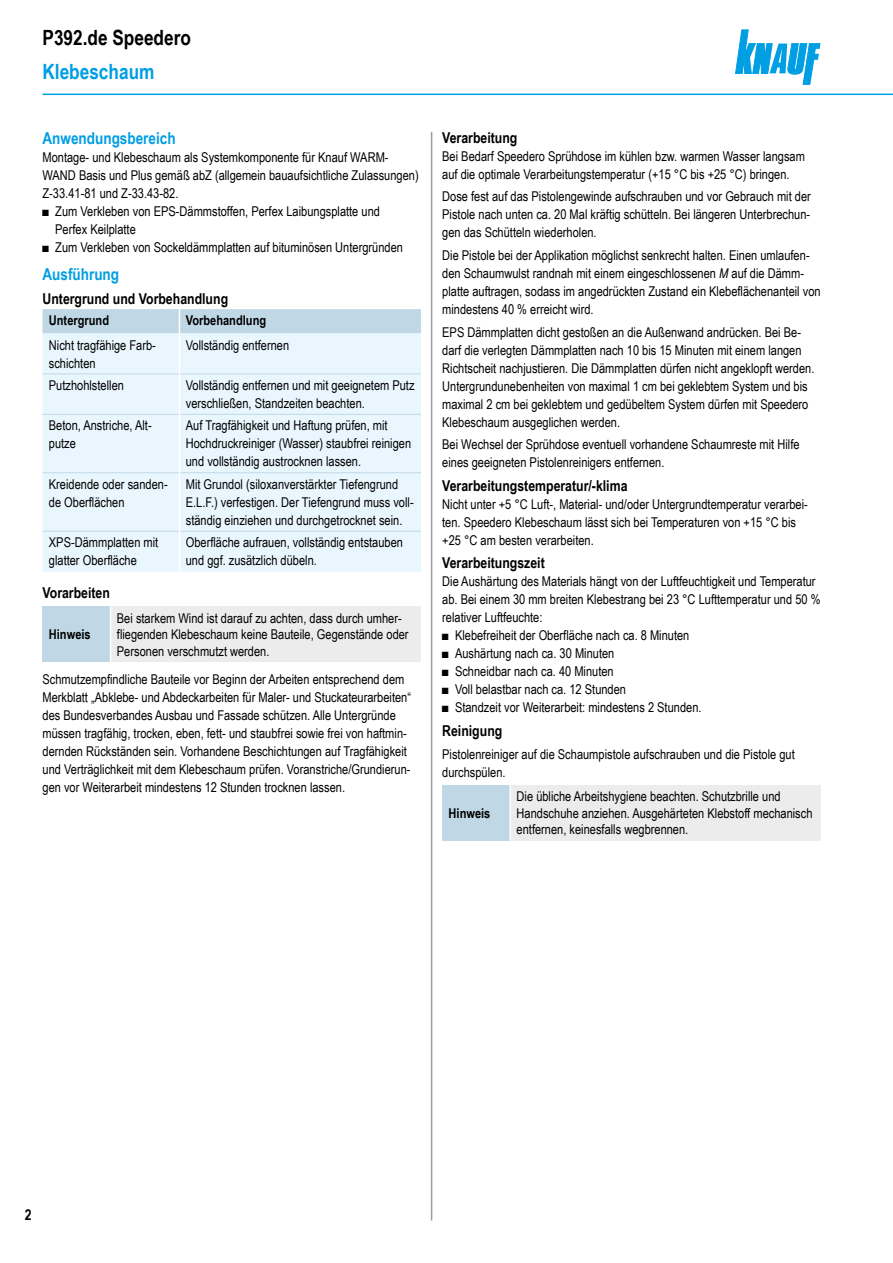
<style>
.page{position:relative;width:893px;height:1263px;background:#fff}
.page>*{position:absolute;margin:0;border:0;box-sizing:border-box;transform-origin:0 0}
.t1{font:700 21px "Arial Narrow";color:#000}
.t2{font:700 21px "Arial Narrow";color:#009ee3}
.Ue3_11cyan_TB{font:700 16.5px "Arial Narrow";color:#009ee3}
.Ue4_10schwarz_TB{font:700 15px "Arial Narrow";color:#000}
.Text_TB{font:13.5px/18px "Arial Narrow";color:#000}
.Text_Abs_o_TB{font:13.5px/18px "Arial Narrow";color:#000}
.Tab_Text_TB{font:13.5px/18px "Arial Narrow";color:#000}
.Hinweis_Text_TB{font:13.5px/16.5px "Arial Narrow";color:#000}
.Tab_Kopf_TB{font:700 13.5px "Arial Narrow";color:#000}
.Hinweis_TB{font:700 13.5px "Arial Narrow";color:#000}
.s1{font-style:italic}
</style>
<div class="page">
<svg style="left:735px;top:30px;width:85px;height:54px"></svg>
<hr style="left:431px;top:132px;width:1px;height:1088px;background:#9c9c9d">
<hr style="left:43px;top:94px;width:850px;height:1px;background:#009ee3">
<div style="left:43px;top:333px;width:378px;height:239px;background:#eaf6fe"></div>
<hr style="left:180px;top:373px;width:241px;height:1px;background:#c0d8e6">
<hr style="left:43px;top:373px;width:136px;height:1px;background:#c0d8e6">
<div style="left:43px;top:309px;width:378px;height:24px;background:#c0d8e6"></div>
<hr style="left:43px;top:414px;width:136px;height:1px;background:#c0d8e6">
<hr style="left:180px;top:414px;width:241px;height:1px;background:#c0d8e6">
<hr style="left:43px;top:472px;width:136px;height:1px;background:#c0d8e6">
<hr style="left:180px;top:472px;width:241px;height:1px;background:#c0d8e6">
<hr style="left:43px;top:531px;width:136px;height:1px;background:#c0d8e6">
<hr style="left:180px;top:531px;width:241px;height:1px;background:#c0d8e6">
<hr style="left:179px;top:333px;width:1px;height:41px;background:#fff">
<hr style="left:179px;top:374px;width:1px;height:40px;background:#fff">
<hr style="left:179px;top:414px;width:1px;height:59px;background:#fff">
<hr style="left:179px;top:473px;width:1px;height:58px;background:#fff">
<hr style="left:179px;top:531px;width:1px;height:41px;background:#fff">
<div style="left:43px;top:607px;width:68px;height:55px;background:#c0d8e6"></div>
<div style="left:111px;top:607px;width:310px;height:55px;background:#ececec"></div>
<hr style="left:110px;top:607px;width:1px;height:55px;background:#fff">
<div style="left:442px;top:785px;width:68px;height:55px;background:#c0d8e6"></div>
<div style="left:510px;top:785px;width:311px;height:55px;background:#ececec"></div>
<hr style="left:509px;top:785px;width:2px;height:55px;background:#fff">
<h1 class="t1" style="left:43px;top:22px;width:150px">P392.de Speedero</h1>
<h1 class="t2" style="left:43px;top:56px;width:113px">Klebeschaum</h1>
<p class="Ue3_11cyan_TB" style="left:43px;top:125px;width:135px">Anwendungsbereich</p>
<p class="Text_TB" style="left:43px;top:147px;width:378px">Montage- und Klebeschaum als Systemkomponente für Knauf WARM-<br>WAND Basis und Plus gemäß abZ (allgemein bauaufsichtliche Zulassungen)<br>Z-33.41-81 und Z-33.43-82.</p>
<p class="Text_TB" style="left:55px;top:201px;width:326px;text-indent:-13px">■ Zum Verkleben von EPS-Dämmstoffen, Perfex Laibungsplatte und<br>Perfex Keilplatte</p>
<p class="Text_TB" style="left:43px;top:237px;width:362px">■ Zum Verkleben von Sockeldämmplatten auf bituminösen Untergründen</p>
<p class="Ue3_11cyan_TB" style="left:43px;top:262px;width:78px">Ausführung</p>
<p class="Ue4_10schwarz_TB" style="left:43px;top:287px;width:187px">Untergrund und Vorbehandlung</p>
<p class="Tab_Kopf_TB" style="left:49px;top:310px;width:62px">Untergrund</p>
<p class="Tab_Kopf_TB" style="left:186px;top:310px;width:82px">Vorbehandlung</p>
<p class="Tab_Text_TB" style="left:49px;top:335px;width:109px">Nicht tragfähige Farb&shy;schichten</p>
<p class="Tab_Text_TB" style="left:186px;top:335px;width:105px">Vollständig entfernen</p>
<p class="Tab_Text_TB" style="left:49px;top:376px;width:77px">Putzhohlstellen</p>
<p class="Tab_Text_TB" style="left:186px;top:376px;width:230px">Vollständig entfernen und mit geeignetem Putz verschließen, Standzeiten beachten.</p>
<p class="Tab_Text_TB" style="left:49px;top:416px;width:104px">Beton, Anstriche, Alt&shy;putze</p>
<p class="Tab_Text_TB" style="left:186px;top:416px;width:227px">Auf Tragfähigkeit und Haftung prüfen, mit<br>Hochdruckreiniger (Wasser) staubfrei reinigen und vollständig austrocknen lassen.</p>
<p class="Tab_Text_TB" style="left:49px;top:474px;width:120px">Kreidende oder sanden&shy;de Oberflächen</p>
<p class="Tab_Text_TB" style="left:186px;top:474px;width:229px">Mit Grundol (siloxanverstärkter Tiefengrund<br>E.L.F.) verfestigen. Der Tiefengrund muss voll&shy;ständig einziehen und durchgetrocknet sein.</p>
<p class="Tab_Text_TB" style="left:49px;top:533px;width:111px">XPS-Dämmplatten mit glatter Oberfläche</p>
<p class="Tab_Text_TB" style="left:186px;top:533px;width:219px">Oberfläche aufrauen, vollständig entstauben und ggf. zusätzlich dübeln.</p>
<p class="Ue4_10schwarz_TB" style="left:43px;top:581px;width:69px">Vorarbeiten</p>
<p class="Hinweis_TB" style="left:49px;top:624px;width:43px">Hinweis</p>
<p class="Hinweis_Text_TB" style="left:117px;top:609px;width:293px">Bei starkem Wind ist darauf zu achten, dass durch umher&shy;fliegenden Klebeschaum keine Bauteile, Gegenstände oder<br>Personen verschmutzt werden.</p>
<p class="Text_TB" style="left:43px;top:670px;width:370px">Schmutzempfindliche Bauteile vor Beginn der Arbeiten entsprechend dem Merkblatt „Abklebe- und Abdeckarbeiten für Maler- und Stuckateurarbeiten“ des Bundesverbandes Ausbau und Fassade schützen. Alle Untergründe müssen tragfähig, trocken, eben, fett- und staubfrei sowie frei von haftmin&shy;dernden Rückständen sein. Vorhandene Beschichtungen auf Tragfähigkeit und Verträglichkeit mit dem Klebeschaum prüfen. Voranstriche/Grundierun&shy;gen vor Weiterarbeit mindestens 12 Stunden trocknen lassen.</p>
<p class="Ue4_10schwarz_TB" style="left:442px;top:126px;width:77px">Verarbeitung</p>
<p class="Text_TB" style="left:442px;top:146px;width:364px">Bei Bedarf Speedero Sprühdose im kühlen bzw. warmen Wasser langsam auf die optimale Verarbeitungstemperatur (+15 °C bis +25 °C) bringen.</p>
<p class="Text_Abs_o_TB" style="left:442px;top:187px;width:370px;text-align:justify">Dose fest auf das Pistolengewinde aufschrauben und vor Gebrauch mit der Pistole nach unten ca. 20 Mal kräftig schütteln. Bei längeren Unterbrechun&shy;gen das Schütteln wiederholen.</p>
<p class="Text_Abs_o_TB" style="left:442px;top:246px;width:380px">Die Pistole bei der Applikation möglichst senkrecht halten. Einen umlaufen&shy;den Schaumwulst randnah mit einem eingeschlossenen <span class="s1">M</span> auf die Dämm&shy;platte auftragen, sodass im angedrückten Zustand ein Klebeflächenanteil von mindestens 40 % erreicht wird.</p>
<p class="Text_Abs_o_TB" style="left:442px;top:322px;width:374px">EPS Dämmplatten dicht gestoßen an die Außenwand andrücken. Bei Be&shy;darf die verlegten Dämmplatten nach 10 bis 15 Minuten mit einem langen Richtscheit nachjustieren. Die Dämmplatten dürfen nicht angeklopft werden.<br>Untergrundunebenheiten von maximal 1 cm bei geklebtem System und bis maximal 2 cm bei geklebtem und gedübeltem System dürfen mit Speedero Klebeschaum ausgeglichen werden.</p>
<p class="Text_Abs_o_TB" style="left:442px;top:435px;width:359px">Bei Wechsel der Sprühdose eventuell vorhandene Schaumreste mit Hilfe eines geeigneten Pistolenreinigers entfernen.</p>
<p class="Ue4_10schwarz_TB" style="left:442px;top:474px;width:187px">Verarbeitungstemperatur/-klima</p>
<p class="Text_TB" style="left:442px;top:495px;width:367px">Nicht unter +5 °C Luft-, Material- und/oder Untergrundtemperatur verarbei&shy;ten. Speedero Klebeschaum lässt sich bei Temperaturen von +15 °C bis +25 °C am besten verarbeiten.</p>
<p class="Ue4_10schwarz_TB" style="left:442px;top:552px;width:104px">Verarbeitungszeit</p>
<p class="Text_TB" style="left:442px;top:572px;width:380px">Die Aushärtung des Materials hängt von der Luftfeuchtigkeit und Temperatur ab. Bei einem 30 mm breiten Klebestrang bei 23 °C Lufttemperatur und 50 % relativer Luftfeuchte:</p>
<p class="Text_TB" style="left:442px;top:626px;width:249px">■ Klebefreiheit der Oberfläche nach ca. 8 Minuten</p>
<p class="Text_TB" style="left:442px;top:644px;width:174px">■ Aushärtung nach ca. 30 Minuten</p>
<p class="Text_TB" style="left:442px;top:662px;width:173px">■ Schneidbar nach ca. 40 Minuten</p>
<p class="Text_TB" style="left:442px;top:680px;width:185px">■ Voll belastbar nach ca. 12 Stunden</p>
<p class="Text_TB" style="left:442px;top:698px;width:261px">■ Standzeit vor Weiterarbeit: mindestens 2 Stunden.</p>
<p class="Ue4_10schwarz_TB" style="left:442px;top:719px;width:62px">Reinigung</p>
<p class="Text_Abs_o_TB" style="left:442px;top:744px;width:354px">Pistolenreiniger auf die Schaumpistole aufschrauben und die Pistole gut durchspülen.</p>
<p class="Hinweis_TB" style="left:449px;top:803px;width:43px">Hinweis</p>
<p class="Hinweis_Text_TB" style="left:517px;top:788px;width:297px">Die übliche Arbeitshygiene beachten. Schutzbrille und<br>Handschuhe anziehen. Ausgehärteten Klebstoff mechanisch entfernen, keinesfalls wegbrennen.</p>
<p class="Ue4_10schwarz_TB" style="left:25px;top:1204px;width:8px">2</p>
</div>
